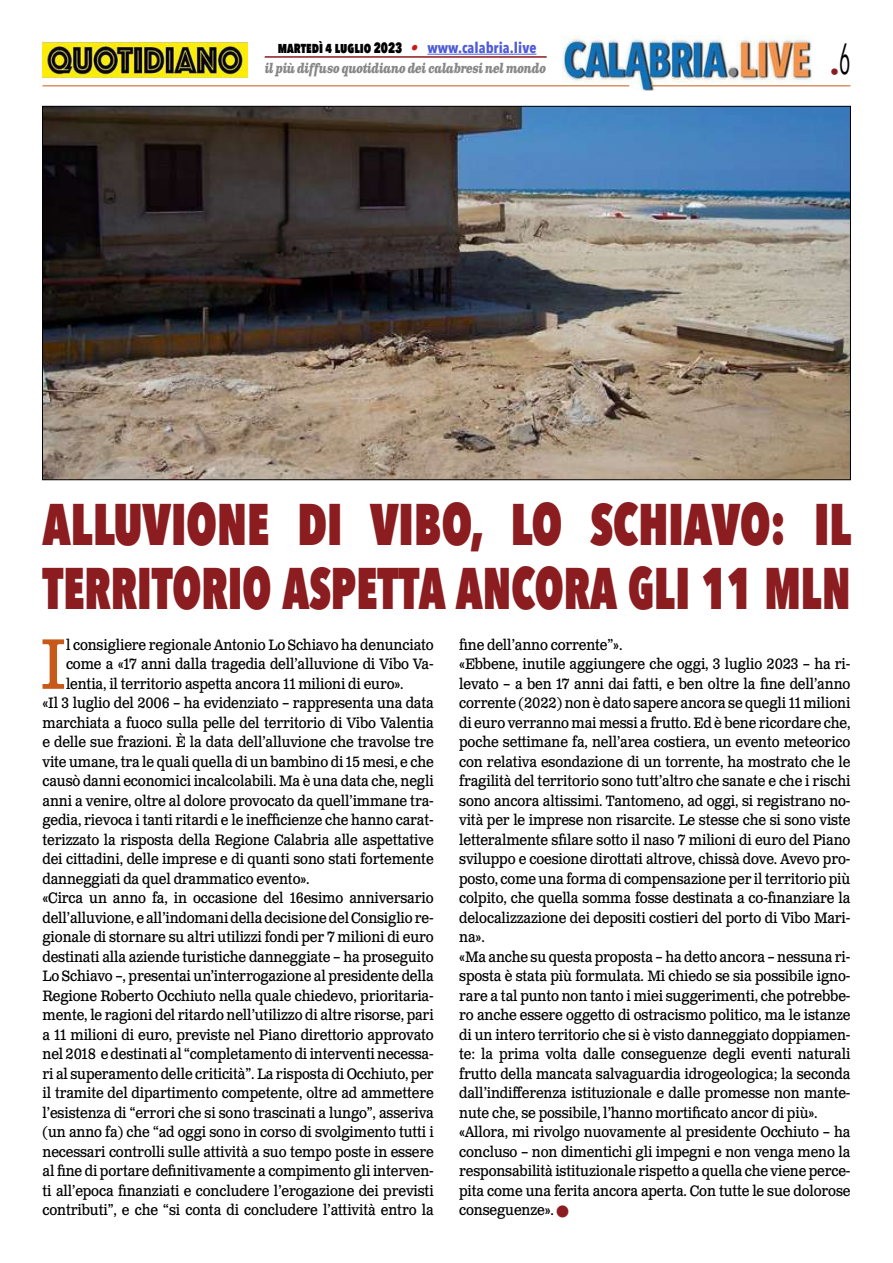
<style>
.page{position:relative;width:893px;height:1263px;background:#fff}
.page>*{position:absolute;margin:0;border:0;box-sizing:border-box;transform-origin:0 0}
.t1{font:71.25px "Clarendon Text Pro";color:#c85a19;scale:.9 1}
.t2{font:800 58.5px/64.5px "Avenir Next Condensed";color:#8b1c1f;scale:.81 1}
.t3{font:18px "Avenir Next Condensed";color:#8b1c1f}
.t4{font:15px/19.5px "Clarendon Text Pro";letter-spacing:-.01em;color:#000;scale:.9 1}
.t5{font:800 15px "Avenir Next Condensed";color:#000;scale:.85 1}
.t6{font:italic 700 13.5px "Clarendon Text Pro";letter-spacing:-.05em;color:#878787;scale:.79 1}
.s1{font-family:"Clarendon Text Pro";font-weight:700;font-style:italic;color:#ca181a}
.s2{font-weight:700;color:#4f5cd6}
.s3{color:#8b1c1f}
</style>
<div class="page">
<img style="left:563px;top:36px;width:248px;height:54px">
<hr style="left:43px;top:85px;width:586px;height:1px;background:#c85a19">
<hr style="left:651px;top:85px;width:199px;height:1px;background:#c85a19">
<hr style="left:427px;top:54px;width:109px;height:1px;background:#4f5cd6">
<hr style="left:265px;top:56px;width:282px;height:2px;background:#8b1c1f">
<img style="left:43px;top:43px;width:204px;height:34px">
<img style="left:44px;top:108px;width:805px;height:370px">
<p class="t5" style="left:278px;top:38px;width:306px">martedì 4 luglio 2023 <span class="s1">•</span> <span class="s2">www.calabria.live</span></p>
<p class="t6" style="left:265px;top:60px;width:358px">il più diffuso quotidiano dei calabresi nel mondo</p>
<p class="t3" style="left:830px;top:57px;width:22px">•<sup>6</sup></p>
<h2 class="t2" style="left:43px;top:491px;width:1000px">ALLUVIONE DI VIBO, LO SCHIAVO: IL<br>TERRITORIO ASPETTA ANCORA GLI 11 MLN</h2>
<h1 class="t1" style="left:40px;top:621px;width:31px">I</h1>
<p class="t4" style="left:66px;top:635px;width:410px">l consigliere regionale Antonio Lo Schiavo ha denunciato</p>
<p class="t4" style="left:66px;top:655px;width:410px">come a «17 anni dalla tragedia dell’alluvione di Vibo Va-</p>
<p class="t4" style="left:66px;top:674px;width:377px">lentia, il territorio aspetta ancora 11 milioni di euro».</p>
<p class="t4" style="left:43px;top:694px;width:436px">«Il 3 luglio del 2006 – ha evidenziato – rappresenta una data</p>
<p class="t4" style="left:43px;top:713px;width:436px">marchiata a fuoco sulla pelle del territorio di Vibo Valentia</p>
<p class="t4" style="left:43px;top:733px;width:436px">e delle sue frazioni. È la data dell’alluvione che travolse tre</p>
<p class="t4" style="left:43px;top:752px;width:436px">vite umane, tra le quali quella di un bambino di 15 mesi, e che</p>
<p class="t4" style="left:43px;top:772px;width:436px">causò danni economici incalcolabili. Ma è una data che, negli</p>
<p class="t4" style="left:43px;top:791px;width:436px">anni a venire, oltre al dolore provocato da quell’immane tra-</p>
<p class="t4" style="left:43px;top:811px;width:436px">gedia, rievoca i tanti ritardi e le inefficienze che hanno carat-</p>
<p class="t4" style="left:43px;top:830px;width:436px">terizzato la risposta della Regione Calabria alle aspettative</p>
<p class="t4" style="left:43px;top:850px;width:436px">dei cittadini, delle imprese e di quanti sono stati fortemente</p>
<p class="t4" style="left:43px;top:869px;width:298px">danneggiati da quel drammatico evento».</p>
<p class="t4" style="left:43px;top:889px;width:436px">«Circa un anno fa, in occasione del 16esimo anniversario</p>
<p class="t4" style="left:43px;top:908px;width:436px">dell’alluvione, e all’indomani della decisione del Consiglio re-</p>
<p class="t4" style="left:43px;top:928px;width:436px">gionale di stornare su altri utilizzi fondi per 7 milioni di euro</p>
<p class="t4" style="left:43px;top:947px;width:436px">destinati alla aziende turistiche danneggiate – ha proseguito</p>
<p class="t4" style="left:43px;top:967px;width:436px">Lo Schiavo –, presentai un’interrogazione al presidente della</p>
<p class="t4" style="left:43px;top:986px;width:436px">Regione Roberto Occhiuto nella quale chiedevo, prioritaria-</p>
<p class="t4" style="left:43px;top:1006px;width:436px">mente, le ragioni del ritardo nell’utilizzo di altre risorse, pari</p>
<p class="t4" style="left:43px;top:1025px;width:436px">a 11 milioni di euro, previste nel Piano direttorio approvato</p>
<p class="t4" style="left:43px;top:1045px;width:436px">nel 2018 e destinati al “completamento di interventi necessa-</p>
<p class="t4" style="left:43px;top:1064px;width:436px">ri al superamento delle criticità”. La risposta di Occhiuto, per</p>
<p class="t4" style="left:43px;top:1084px;width:436px">il tramite del dipartimento competente, oltre ad ammettere</p>
<p class="t4" style="left:43px;top:1103px;width:436px">l’esistenza di “errori che si sono trascinati a lungo”, asseriva</p>
<p class="t4" style="left:43px;top:1123px;width:436px">(un anno fa) che “ad oggi sono in corso di svolgimento tutti i</p>
<p class="t4" style="left:43px;top:1142px;width:436px">necessari controlli sulle attività a suo tempo poste in essere</p>
<p class="t4" style="left:43px;top:1162px;width:436px">al fine di portare definitivamente a compimento gli interven-</p>
<p class="t4" style="left:43px;top:1181px;width:436px">ti all’epoca finanziati e concludere l’erogazione dei previsti</p>
<p class="t4" style="left:43px;top:1201px;width:436px">contributi”, e che “si conta di concludere l’attività entro la</p>
<p class="t4" style="left:459px;top:635px;width:436px">fine dell’anno corrente”».<br>«Ebbene, inutile aggiungere che oggi, 3 luglio 2023 – ha ri&shy;levato – a ben 17 anni dai fatti, e ben oltre la fine dell’anno corrente (2022) non è dato sapere ancora se quegli 11 milioni di euro verranno mai messi a frutto. Ed è bene ricordare che, poche settimane fa, nell’area costiera, un evento meteorico con relativa esondazione di un torrente, ha mostrato che le fragilità del territorio sono tutt’altro che sanate e che i rischi sono ancora altissimi. Tantomeno, ad oggi, si registrano no&shy;vità per le imprese non risarcite. Le stesse che si sono viste letteralmente sfilare sotto il naso 7 milioni di euro del Piano sviluppo e coesione dirottati altrove, chissà dove. Avevo pro&shy;posto, come una forma di compensazione per il territorio più colpito, che quella somma fosse destinata a co-finanziare la delocalizzazione dei depositi costieri del porto di Vibo Mari&shy;na».<br>«Ma anche su questa proposta – ha detto ancora – nessuna ri&shy;sposta è stata più formulata. Mi chiedo se sia possibile igno&shy;rare a tal punto non tanto i miei suggerimenti, che potrebbe&shy;ro anche essere oggetto di ostracismo politico, ma le istanze di un intero territorio che si è visto danneggiato doppiamen&shy;te: la prima volta dalle conseguenze degli eventi naturali frutto della mancata salvaguardia idrogeologica; la seconda dall’indifferenza istituzionale e dalle promesse non mante&shy;nute che, se possibile, l’hanno mortificato ancor di più». «Allora, mi rivolgo nuovamente al presidente Occhiuto – ha concluso – non dimentichi gli impegni e non venga meno la responsabilità istituzionale rispetto a quella che viene perce&shy;pita come una ferita ancora aperta. Con tutte le sue dolorose conseguenze». <span class="s3">■</span></p>
</div>
